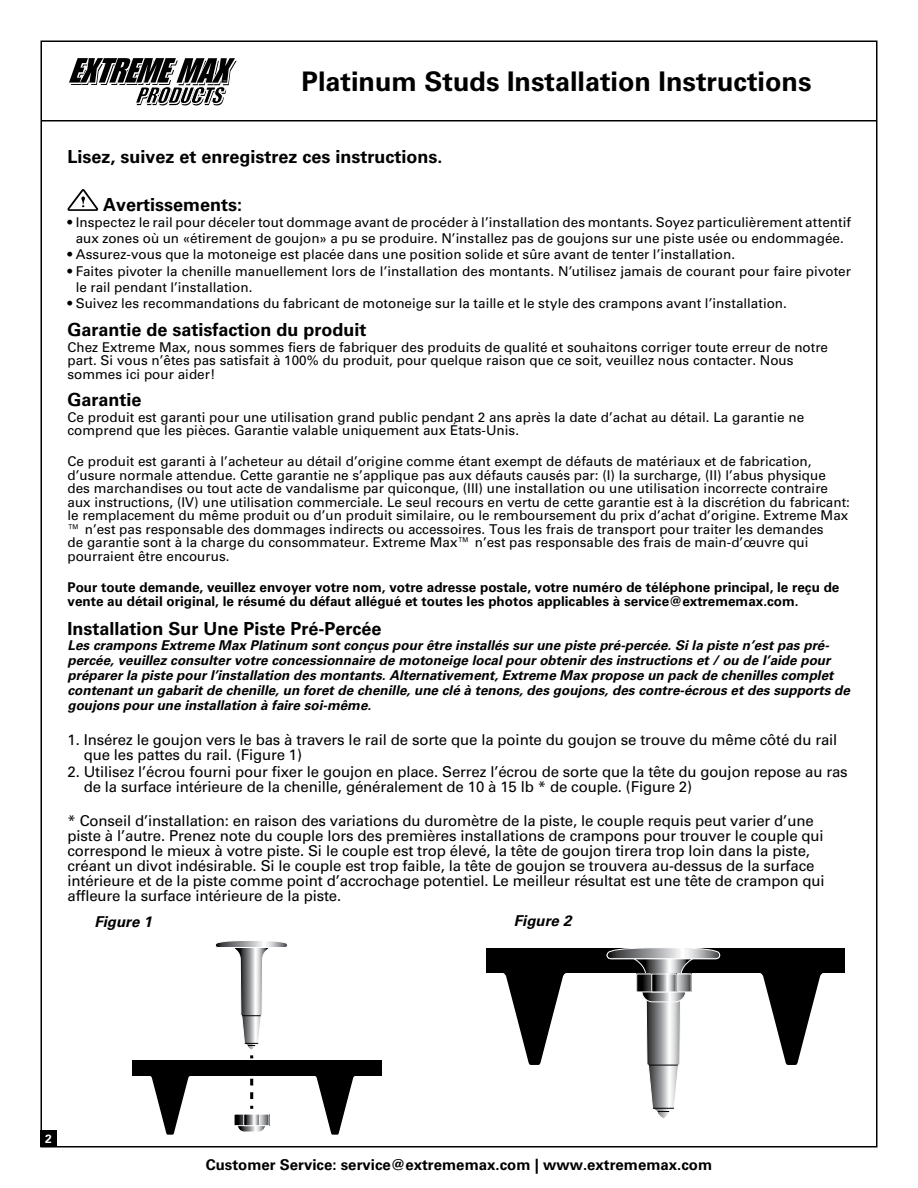
<style>
.page{position:relative;width:918px;height:1188px;background:#fff}
.page>*{position:absolute;margin:0;border:0;box-sizing:border-box;transform-origin:0 0}
.t1{font:700 27px "Univers";color:#000}
.t2{font:700 18px "Univers";color:#000}
.t3{font:15px/15px "Univers";letter-spacing:-.01em;color:#000}
.t4{font:700 15px "Univers";color:#000}
.t5{font:italic 700 15px "Univers";color:#000}
.t6{font:13.5px/13.5px "Univers";color:#000}
.t7{font:italic 700 13.5px/15px "Univers";color:#000}
.t8{font:700 13.5px/13.5px "Univers";color:#000}
.t9{font:700 12px "Univers";color:#fff}
</style>
<div class="page">
<hr style="left:41px;top:120px;width:836px;height:2px;background:#000">
<svg style="left:69px;top:58px;width:168px;height:47px"></svg>
<div style="left:40px;top:1131px;width:17px;height:16px;background:#000"></div>
<svg style="left:68px;top:189px;width:30px;height:22px"></svg>
<div style="left:486px;top:948px;width:359px;height:25px;background:#000"></div>
<svg style="left:760px;top:973px;width:63px;height:92px"></svg>
<svg style="left:503px;top:973px;width:63px;height:92px"></svg>
<svg style="left:607px;top:948px;width:113px;height:170px"></svg>
<svg style="left:642px;top:980px;width:44px;height:22px"></svg>
<div style="left:642px;top:980px;width:44px;height:22px;border:1px solid #fff;border-radius:11px"></div>
<svg style="left:638px;top:976px;width:51px;height:14px"></svg>
<div style="left:636px;top:974px;width:55px;height:18px;border:1px solid #fff"></div>
<svg style="left:653px;top:976px;width:21px;height:14px"></svg>
<div style="left:651px;top:974px;width:25px;height:18px;border:1px solid #fff"></div>
<div style="left:132px;top:1060px;width:250px;height:16px;background:#000"></div>
<svg style="left:315px;top:1076px;width:40px;height:59px"></svg>
<svg style="left:150px;top:1076px;width:40px;height:59px"></svg>
<svg style="left:237px;top:1118px;width:29px;height:14px"></svg>
<div style="left:237px;top:1118px;width:29px;height:14px;border:1px solid #fff;border-radius:7px"></div>
<svg style="left:236px;top:1116px;width:31px;height:8px"></svg>
<div style="left:234px;top:1114px;width:35px;height:12px;border:1px solid #fff"></div>
<svg style="left:246px;top:1116px;width:12px;height:8px"></svg>
<div style="left:244px;top:1114px;width:16px;height:12px;border:1px solid #fff"></div>
<svg style="left:215px;top:941px;width:73px;height:117px"></svg>
<svg style="left:250px;top:1078px;width:3px;height:31px"></svg>
<h1 class="t1" style="left:302px;top:65px;width:512px">Platinum Studs Installation Instructions</h1>
<h2 class="t2" style="left:68px;top:146px;width:377px">Lisez, suivez et enregistrez ces instructions.</h2>
<h2 class="t2" style="left:103px;top:194px;width:141px">Avertissements:</h2>
<p class="t6" style="left:68px;top:214px;width:785px;line-height:16.2px;text-align:center">• Inspectez le rail pour déceler tout dommage avant de procéder à l’installation des montants. Soyez particulièrement attentif aux zones où un «étirement de goujon» a pu se produire. N’installez pas de goujons sur une piste usée ou endommagée.</p>
<p class="t6" style="left:68px;top:248px;width:669px">• Assurez-vous que la motoneige est placée dans une position solide et sûre avant de tenter l’installation.</p>
<p class="t6" style="left:76px;top:263px;width:777px;line-height:16.2px;text-indent:-8px">• Faites pivoter la chenille manuellement lors de l’installation des montants. N’utilisez jamais de courant pour faire pivoter le rail pendant l’installation.</p>
<p class="t6" style="left:68px;top:297px;width:721px">• Suivez les recommandations du fabricant de motoneige sur la taille et le style des crampons avant l’installation.</p>
<h2 class="t2" style="left:68px;top:319px;width:301px">Garantie de satisfaction du produit</h2>
<p class="t6" style="left:68px;top:340px;width:762px">Chez Extreme Max, nous sommes fiers de fabriquer des produits de qualité et souhaitons corriger toute erreur de notre part. Si vous n’êtes pas satisfait à 100% du produit, pour quelque raison que ce soit, veuillez nous contacter. Nous sommes ici pour aider!</p>
<h2 class="t2" style="left:68px;top:389px;width:76px">Garantie</h2>
<p class="t6" style="left:68px;top:410px;width:738px">Ce produit est garanti pour une utilisation grand public pendant 2 ans après la date d’achat au détail. La garantie ne comprend que les pièces. Garantie valable uniquement aux États-Unis.</p>
<p class="t6" style="left:68px;top:455px;width:784px">Ce produit est garanti à l’acheteur au détail d’origine comme étant exempt de défauts de matériaux et de fabrication, d’usure normale attendue. Cette garantie ne s’applique pas aux défauts causés par: (I) la surcharge, (II) l’abus physique des marchandises ou tout acte de vandalisme par quiconque, (III) une installation ou une utilisation incorrecte contraire aux instructions, (IV) une utilisation commerciale. Le seul recours en vertu de cette garantie est à la discrétion du fabricant: le remplacement du même produit ou d’un produit similaire, ou le remboursement du prix d’achat d’origine. Extreme Max ™ n’est pas responsable des dommages indirects ou accessoires. Tous les frais de transport pour traiter les demandes<br>de garantie sont à la charge du consommateur. Extreme Max™ n’est pas responsable des frais de main-d’œuvre qui pourraient être encourus.</p>
<p class="t8" style="left:68px;top:581px;width:773px">Pour toute demande, veuillez envoyer votre nom, votre adresse postale, votre numéro de téléphone principal, le reçu de vente au détail original, le résumé du défaut allégué et toutes les photos applicables à service@extrememax.com.</p>
<h2 class="t2" style="left:68px;top:619px;width:316px">Installation Sur Une Piste Pré-Percée</h2>
<p class="t7" style="left:68px;top:638px;width:784px">Les crampons Extreme Max Platinum sont conçus pour être installés sur une piste pré-percée. Si la piste n’est pas pré&shy;percée, veuillez consulter votre concessionnaire de motoneige local pour obtenir des instructions et / ou de l’aide pour préparer la piste pour l’installation des montants. Alternativement, Extreme Max propose un pack de chenilles complet contenant un gabarit de chenille, un foret de chenille, une clé à tenons, des goujons, des contre-écrous et des supports de goujons pour une installation à faire soi-même.</p>
<p class="t3" style="left:84px;top:732px;width:755px;text-indent:-16px">1. Insérez le goujon vers le bas à travers le rail de sorte que la pointe du goujon se trouve du même côté du rail que les pattes du rail. (Figure 1)</p>
<p class="t3" style="left:84px;top:764px;width:766px;text-indent:-16px">2. Utilisez l’écrou fourni pour fixer le goujon en place. Serrez l’écrou de sorte que la tête du goujon repose au ras de la surface intérieure de la chenille, généralement de 10 à 15 lb * de couple. (Figure 2)</p>
<p class="t3" style="left:68px;top:813px;width:759px">* Conseil d’installation: en raison des variations du duromètre de la piste, le couple requis peut varier d’une piste à l’autre. Prenez note du couple lors des premières installations de crampons pour trouver le couple qui correspond le mieux à votre piste. Si le couple est trop élevé, la tête de goujon tirera trop loin dans la piste, créant un divot indésirable. Si le couple est trop faible, la tête de goujon se trouvera au-dessus de la surface intérieure et de la piste comme point d’accrochage potentiel. Le meilleur résultat est une tête de crampon qui affleure la surface intérieure de la piste.</p>
<p class="t5" style="left:94px;top:913px;width:59px">Figure 1</p>
<p class="t5" style="left:514px;top:912px;width:59px">Figure 2</p>
<p class="t9" style="left:45px;top:1132px;width:8px">2</p>
<p class="t4" style="left:206px;top:1156px;width:508px">Customer Service: service@extrememax.com | www.extrememax.com</p>
</div>
